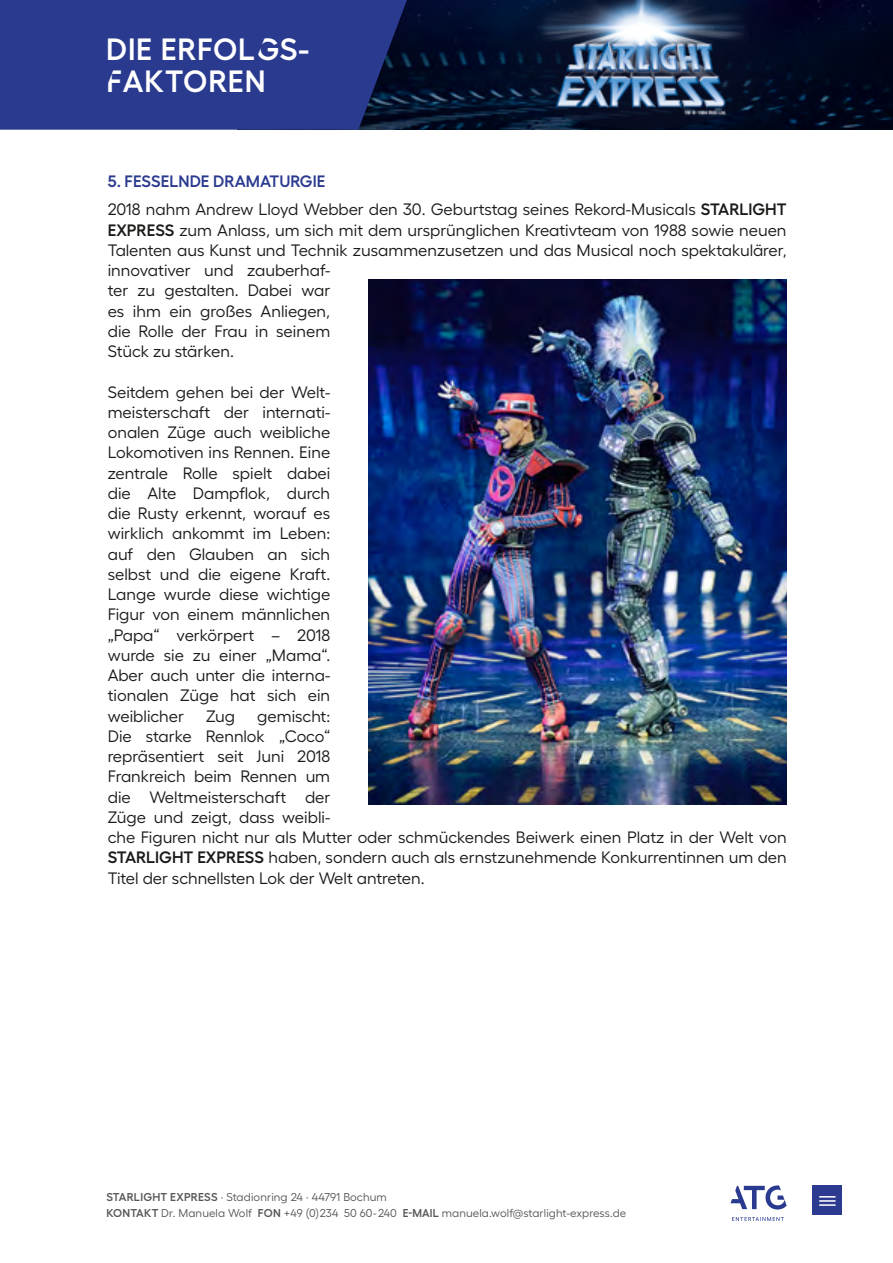
<style>
.page{position:relative;width:893px;height:1263px;background:#fff}
.page>*{position:absolute;margin:0;border:0;box-sizing:border-box;transform-origin:0 0}
.t1{font:600 30.75px/32.2px "Fellix";letter-spacing:.025em;color:#fff}
.t2{font:16.5px/20.2px "Fellix";color:#1a1a18}
.t3{font:11.4px/15.8px "Fellix";letter-spacing:.01em;color:#565656}
.s1{font-family:"ATG Fellix Semi Bold WEB";font-weight:400}
.s2{font-weight:600;color:#2a3a8f}
.s3{font-weight:600}
</style>
<div class="page">
<div style="left:812px;top:1185px;width:30px;height:30px;background:#2c3b90"></div>
<svg style="left:819px;top:1196px;width:17px;height:10px"></svg>
<svg style="left:730px;top:1185px;width:57px;height:24px"></svg>
<svg style="left:732px;top:1217px;width:52px;height:4px"></svg>
<img style="left:412px;top:0;width:481px;height:130px">
<svg style="left:501px;top:0;width:282px;height:130px;background:#020e29"></svg>
<svg style="left:0;top:0;width:412px;height:130px;background:#273788"></svg>
<img style="left:525px;top:0;width:234px;height:127px">
<img style="left:369px;top:279px;width:418px;height:526px">
<h1 class="t1" style="left:106px;top:30px;width:205px">DIE ERFOL<span class="s1">G</span>S-<br><span class="s1">F</span>A<span class="s1">K</span>TOREN</h1>
<p class="t2" style="left:108px;top:165px;width:680px;line-height:28.8px"><span class="s2">5. FESSELNDE DRAMATURGIE<br></span>2018 nahm Andrew Lloyd Webber den 30. Geburtstag seines Rekord-Musicals <span class="s3">STARLIGHT</span></p>
<p class="t2" style="left:108px;top:218px;width:680px"><span class="s3">EXPRESS</span> zum Anlass, um sich mit dem ursprünglichen Kreativteam von 1988 sowie neuen Talenten aus Kunst und Technik zusammenzusetzen und das Musical noch spektakulärer, innovativer und zauberhaf-<br>ter zu gestalten. Dabei war<br>es ihm ein großes Anliegen,<br>die Rolle der Frau in seinem<br>Stück zu stärken.</p>
<p class="t2" style="left:108px;top:380px;width:224px;text-align:justify">Seitdem gehen bei der Welt&shy;meisterschaft der internati&shy;onalen Züge auch weibliche Lokomotiven ins Rennen. Eine zentrale Rolle spielt dabei die Alte Dampflok, durch die Rusty erkennt, worauf es wirklich ankommt im Leben: auf den Glauben an sich selbst und die eigene Kraft.<br>Lange wurde diese wichtige Figur von einem männlichen „Papa“ verkörpert – 2018 wurde sie zu einer „Mama“.<br>Aber auch unter die interna&shy;tionalen Züge hat sich ein weiblicher</p>
<p class="t2" style="left:108px;top:704px;width:680px;text-indent:149px">gemischt:<br>Die starke Rennlok „Coco“<br>repräsentiert seit Juni 2018<br>Frankreich beim Rennen um<br>die Weltmeisterschaft der<br>Züge und zeigt, dass weibli-<br>che Figuren nicht nur als Mutter oder schmückendes Beiwerk einen Platz in der Welt von <span class="s3">STARLIGHT EXPRESS</span> haben, sondern auch als ernstzunehmende Konkurrentinnen um den Titel der schnellsten Lok der Welt antreten.</p>
<p class="t2" style="left:206px;top:704px;width:31px">Zug</p>
<p class="t3" style="left:106px;top:1188px;width:521px"><span class="s3">STARLIGHT EXPRESS</span> · Stadionring 24 · 44791 Bochum<br><span class="s3">KONTAKT</span> Dr. Manuela Wolf <span class="s3">FON</span> +49 (0) 234 50 60-240 <span class="s3">E-MAIL</span> manuela.wolf@starlight-express.de</p>
</div>
